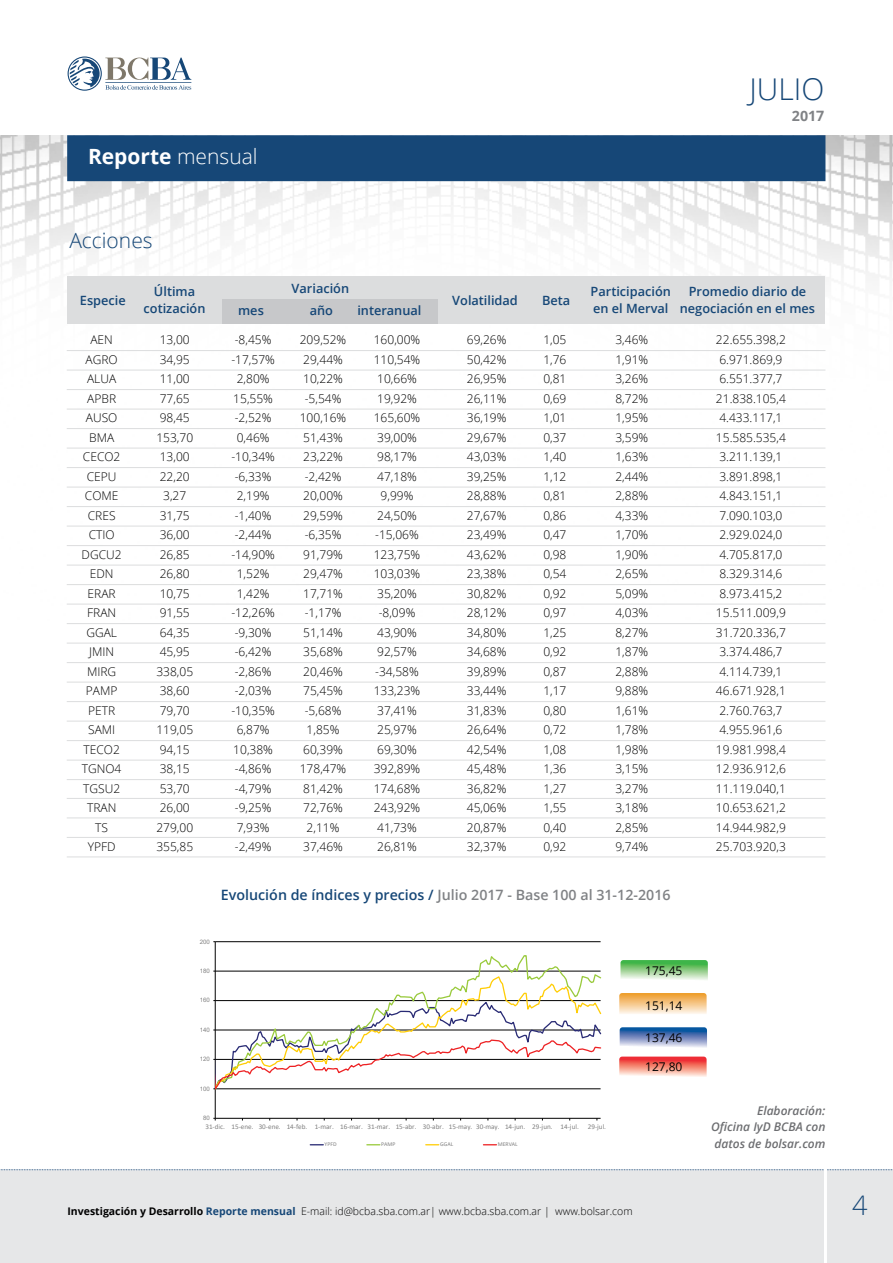
<style>
.page{position:relative;width:893px;height:1263px;background:#fff}
.page>*{position:absolute;margin:0;border:0;box-sizing:border-box;transform-origin:0 0}
.t1{font:300 30px "Open Sans";color:#164777}
.t2{font:300 27px "Open Sans";color:#164777}
.t3{font:700 21px "Open Sans";color:#fff}
.t4{font:300 21px "Open Sans";color:#164777}
.t5{font:600 14.25px "Open Sans";color:#808285}
.t6{font:700 14.25px "Open Sans";color:#808285}
.t7{font:600 12.75px/16.5px "Open Sans";color:#164777;text-align:center}
.t8{font:300 12px/19.5px "Open Sans";color:#000;text-align:center}
.t9{font:italic 600 12px/16.5px "Open Sans";color:#6d6e71;text-align:justify}
.t10{font:12px "Open Sans";color:#000}
.t11{font:300 10.5px "Open Sans";color:#000}
.t12{font:7.2px "Calibri";color:#818181}
.t13{font:6.15px "Arial";letter-spacing:.005em;color:#818181}
.t14{font:5.7px "Calibri";color:#818181}
.s1{font-weight:300}
.s2{color:#164777}
.s3{font-weight:700}
.s4{font-weight:700;color:#164777}
</style>
<div class="page">
<img style="left:0;top:135px;width:893px;height:470px">
<div style="left:67px;top:135px;width:758px;height:46px;background:#164777"></div>
<svg style="left:67px;top:56px;width:35px;height:35px"></svg>
<svg style="left:68px;top:56px;width:34px;height:35px"></svg>
<svg style="left:70px;top:58px;width:121px;height:32px"></svg>
<div style="left:0;top:1170px;width:893px;height:93px;background:#e6e7e8"></div>
<svg style="left:0;top:1169px;width:893px;height:1px"></svg>
<hr style="left:824px;top:1124px;width:3px;height:139px;background:#fff">
<div style="left:67px;top:276px;width:757px;height:48px;background:#dcddde"></div>
<svg style="left:619px;top:993px;width:88px;height:21px;background:#f5c88a"></svg>
<svg style="left:620px;top:960px;width:88px;height:20px;background:#92d08f"></svg>
<svg style="left:619px;top:1027px;width:88px;height:50px"></svg>
<hr style="left:215px;top:941px;width:386px;height:1px;background:#010101">
<hr style="left:215px;top:942px;width:1px;height:176px;background:#010101">
<hr style="left:215px;top:1118px;width:386px;height:1px;background:#010101">
<svg style="left:215px;top:942px;width:354px;height:152px"></svg>
<svg style="left:215px;top:954px;width:354px;height:17px"></svg>
<svg style="left:213px;top:971px;width:388px;height:122px"></svg>
<svg style="left:310px;top:1144px;width:13px;height:1px"></svg>
<svg style="left:367px;top:1144px;width:13px;height:1px"></svg>
<svg style="left:426px;top:1144px;width:13px;height:1px"></svg>
<svg style="left:483px;top:1144px;width:13px;height:1px"></svg>
<div style="left:222px;top:299px;width:216px;height:25px;background:#c7c8ca"></div>
<hr style="left:67px;top:350px;width:758px;height:1px;background:#dcddde">
<hr style="left:67px;top:370px;width:758px;height:1px;background:#dcddde">
<hr style="left:67px;top:389px;width:758px;height:1px;background:#dcddde">
<hr style="left:67px;top:409px;width:758px;height:1px;background:#dcddde">
<hr style="left:67px;top:428px;width:758px;height:1px;background:#dcddde">
<hr style="left:67px;top:448px;width:758px;height:1px;background:#dcddde">
<hr style="left:67px;top:467px;width:758px;height:1px;background:#dcddde">
<hr style="left:67px;top:487px;width:758px;height:1px;background:#dcddde">
<hr style="left:67px;top:506px;width:758px;height:1px;background:#dcddde">
<hr style="left:67px;top:526px;width:758px;height:1px;background:#dcddde">
<hr style="left:67px;top:545px;width:758px;height:1px;background:#dcddde">
<hr style="left:67px;top:565px;width:758px;height:1px;background:#dcddde">
<hr style="left:67px;top:584px;width:758px;height:1px;background:#dcddde">
<hr style="left:67px;top:604px;width:758px;height:1px;background:#dcddde">
<hr style="left:67px;top:623px;width:758px;height:1px;background:#dcddde">
<hr style="left:67px;top:643px;width:758px;height:1px;background:#dcddde">
<hr style="left:67px;top:662px;width:758px;height:1px;background:#dcddde">
<hr style="left:67px;top:682px;width:758px;height:1px;background:#dcddde">
<hr style="left:67px;top:701px;width:758px;height:1px;background:#dcddde">
<hr style="left:67px;top:721px;width:758px;height:1px;background:#dcddde">
<hr style="left:67px;top:798px;width:758px;height:1px;background:#dcddde">
<hr style="left:67px;top:740px;width:758px;height:1px;background:#dcddde">
<hr style="left:67px;top:817px;width:758px;height:1px;background:#dcddde">
<hr style="left:67px;top:760px;width:758px;height:1px;background:#dcddde">
<hr style="left:67px;top:837px;width:758px;height:1px;background:#dcddde">
<hr style="left:67px;top:779px;width:758px;height:1px;background:#dcddde">
<hr style="left:67px;top:856px;width:758px;height:1px;background:#dcddde">
<h3 class="t3" style="left:88px;top:141px;width:171px">Reporte <span class="s1">mensual</span></h3>
<h3 class="t4" style="left:69px;top:226px;width:85px">Acciones</h3>
<h1 class="t1" style="left:749px;top:68px;width:76px">JUlIO</h1>
<p class="t6" style="left:792px;top:105px;width:34px">2017</p>
<p class="t7" style="left:292px;top:279px;width:59px">Variación</p>
<p class="t7" style="left:80px;top:291px;width:47px">Especie</p>
<p class="t7" style="left:144px;top:283px;width:63px">Última cotización</p>
<p class="t7" style="left:452px;top:291px;width:67px">Volatilidad</p>
<p class="t7" style="left:542px;top:291px;width:30px">Beta</p>
<p class="t7" style="left:591px;top:283px;width:82px;text-align:left">Participación en el Merval</p>
<p class="t7" style="left:680px;top:283px;width:137px">Promedio diario de negociación en el mes</p>
<p class="t7" style="left:238px;top:302px;width:27px">mes</p>
<p class="t7" style="left:310px;top:302px;width:25px">año</p>
<p class="t7" style="left:357px;top:302px;width:66px">interanual</p>
<p class="t8" style="left:82px;top:330px;width:42px">AEN<br>AGRO<br>ALUA<br>APBR<br>AUSO<br>BMA<br>CECO2<br>CEPU<br>COME<br>CRES<br>CTIO<br>DGCU2<br>EDN<br>ERAR<br>FRAN<br>GGAL<br>JMIN<br>MIRG<br>PAMP<br>PETR<br>SAMI<br>TECO2<br>TGNO4<br>TGSU2<br>TRAN<br>TS<br>YPFD</p>
<p class="t8" style="left:467px;top:330px;width:41px;text-align:justify">69,26% 50,42% 26,95% 26,11% 36,19% 29,67% 43,03% 39,25% 28,88% 27,67% 23,49% 43,62% 23,38% 30,82% 28,12% 34,80% 34,68% 39,89% 33,44% 31,83% 26,64% 42,54% 45,48% 36,82% 45,06% 20,87% 32,37%</p>
<p class="t8" style="left:543px;top:330px;width:25px;text-align:justify">1,05<br>1,76<br>0,81<br>0,69<br>1,01<br>0,37<br>1,40<br>1,12<br>0,81<br>0,86<br>0,47<br>0,98<br>0,54<br>0,92<br>0,97<br>1,25<br>0,92<br>0,87<br>1,17<br>0,80<br>0,72<br>1,08<br>1,36<br>1,27<br>1,55<br>0,40<br>0,92</p>
<p class="t8" style="left:615px;top:330px;width:34px;text-align:justify">3,46% 1,91% 3,26% 8,72% 1,95% 3,59% 1,63% 2,44% 2,88% 4,33% 1,70% 1,90% 2,65% 5,09% 4,03% 8,27% 1,87% 2,88% 9,88% 1,61% 1,78% 1,98% 3,15% 3,27% 3,18% 2,85% 9,74%</p>
<p class="t8" style="left:716px;top:330px;width:71px;text-align:left">22.655.398,2<br>6.971.869,9<br>6.551.377,7<br>21.838.105,4<br>4.433.117,1<br>15.585.535,4<br>3.211.139,1<br>3.891.898,1<br>4.843.151,1<br>7.090.103,0<br>2.929.024,0<br>4.705.817,0<br>8.329.314,6<br>8.973.415,2<br>15.511.009,9<br>31.720.336,7<br>3.374.486,7<br>4.114.739,1<br>46.671.928,1<br>2.760.763,7<br>4.955.961,6<br>19.981.998,4<br>12.936.912,6<br>11.119.040,1<br>10.653.621,2<br>14.944.982,9<br>25.703.920,3</p>
<p class="t8" style="left:231px;top:330px;width:45px">-8,45% -17,57%<br>2,80%<br>15,55% -2,52%<br>0,46% -10,34% -6,33%<br>2,19% -1,40% -2,44% -14,90%<br>1,52%<br>1,42% -12,26% -9,30% -6,42% -2,86% -2,03% -10,35%<br>6,87%<br>10,38% -4,86% -4,79% -9,25%<br>7,93% -2,49%</p>
<p class="t8" style="left:300px;top:330px;width:48px">209,52%<br>29,44%<br>10,22% -5,54%<br>100,16%<br>51,43%<br>23,22% -2,42%<br>20,00%<br>29,59% -6,35%<br>91,79%<br>29,47%<br>17,71% -1,17%<br>51,14%<br>35,68%<br>20,46%<br>75,45% -5,68%<br>1,85%<br>60,39%<br>178,47%<br>81,42%<br>72,76%<br>2,11%<br>37,46%</p>
<p class="t8" style="left:374px;top:330px;width:48px">160,00%<br>110,54%<br>10,66%<br>19,92%<br>165,60%<br>39,00%<br>98,17%<br>47,18%<br>9,99%<br>24,50% -15,06%<br>123,75%<br>103,03%<br>35,20% -8,09%<br>43,90%<br>92,57% -34,58%<br>133,23%<br>37,41%<br>25,97%<br>69,30%<br>392,89%<br>174,68%<br>243,92%<br>41,73%<br>26,81%</p>
<p class="t5" style="left:221px;top:885px;width:451px"><span class="s2">Evolución de índices y precios /</span> Julio 2017 - Base 100 al 31-12-2016</p>
<p class="t8" style="left:156px;top:330px;width:38px">13,00<br>34,95<br>11,00<br>77,65<br>98,45<br>153,70<br>13,00<br>22,20<br>3,27<br>31,75<br>36,00<br>26,85<br>26,80<br>10,75<br>91,55<br>64,35<br>45,95<br>338,05<br>38,60<br>79,70<br>119,05<br>94,15<br>38,15<br>53,70<br>26,00<br>279,00<br>355,85</p>
<p class="t13" style="left:200px;top:937px;width:12px">200</p>
<p class="t13" style="left:200px;top:967px;width:12px">180</p>
<p class="t13" style="left:200px;top:996px;width:12px">160</p>
<p class="t13" style="left:200px;top:1025px;width:12px">140</p>
<p class="t13" style="left:200px;top:1055px;width:12px">120</p>
<p class="t13" style="left:200px;top:1084px;width:12px">100</p>
<p class="t13" style="left:203px;top:1114px;width:8px">80</p>
<p class="t12" style="left:205px;top:1122px;width:375px">31-dic. 15-ene. 30-ene. 14-feb. 1-mar. 16-mar. 31-mar. 15-abr. 30-abr. 15-may. 30-may. 14-jun. 29-jun. 14-jul.</p>
<p class="t12" style="left:588px;top:1122px;width:20px">29-jul.</p>
<p class="t14" style="left:325px;top:1140px;width:13px">YPFD</p>
<p class="t14" style="left:381px;top:1140px;width:16px">PAMP</p>
<p class="t14" style="left:440px;top:1140px;width:14px">GGAL</p>
<p class="t14" style="left:498px;top:1140px;width:21px">MERVAL</p>
<p class="t10" style="left:645px;top:963px;width:39px">175,45</p>
<p class="t10" style="left:645px;top:997px;width:39px">151,14</p>
<p class="t10" style="left:645px;top:1029px;width:39px">137,46</p>
<p class="t10" style="left:645px;top:1058px;width:39px">127,80</p>
<p class="t9" style="left:711px;top:1102px;width:116px;text-indent:46px">Elaboración:<br>Oficina IyD BCBA con datos de bolsar.com</p>
<p class="t11" style="left:68px;top:1204px;width:567px"><span class="s3">Investigación y Desarrollo</span> <span class="s4">Reporte mensual</span> E-mail: id@bcba.sba.com.ar| www.bcba.sba.com.ar | www.bolsar.com</p>
<h2 class="t2" style="left:852px;top:1187px;width:17px">4</h2>
</div>
